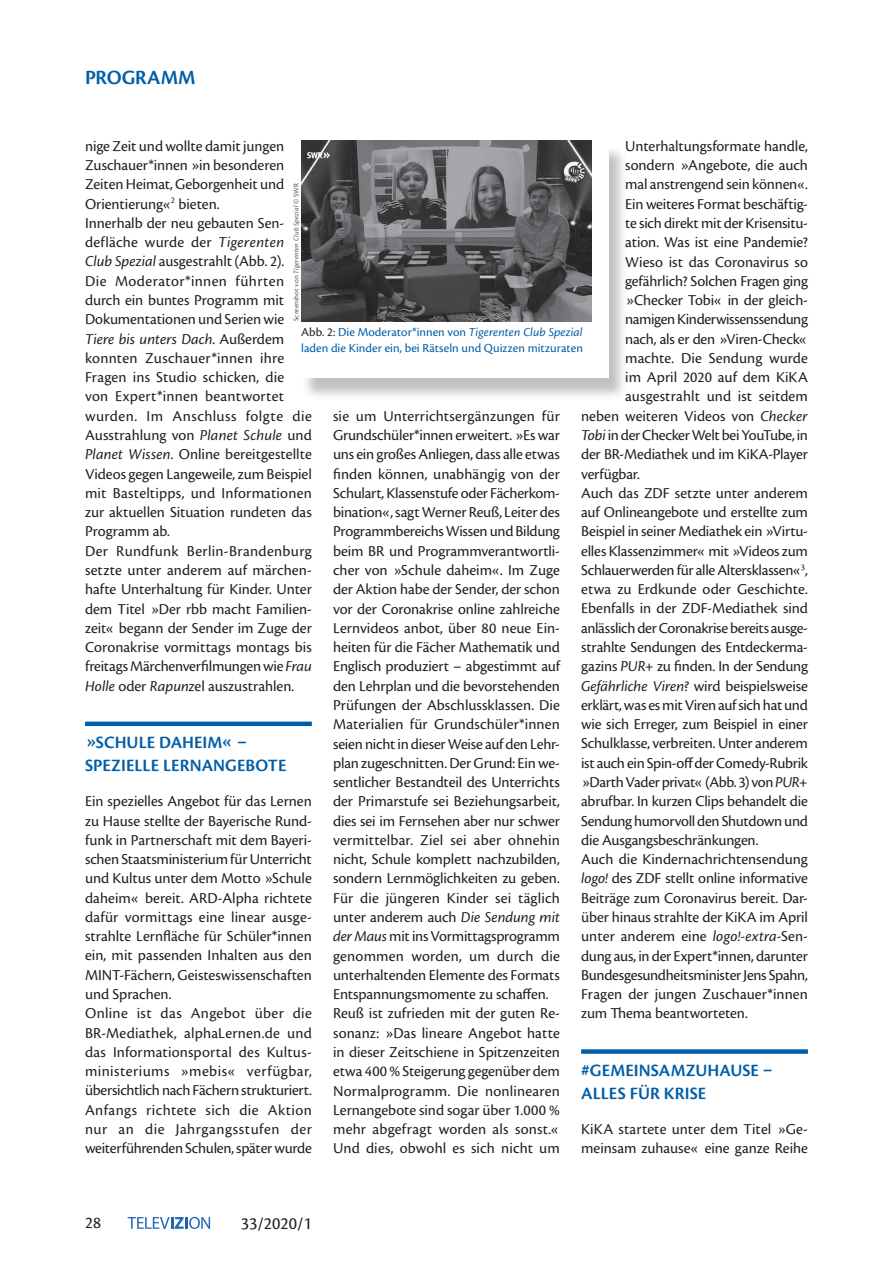
<style>
.page{position:relative;width:893px;height:1263px;background:#fff}
.page>*{position:absolute;margin:0;border:0;box-sizing:border-box;transform-origin:0 0}
.t1{font:600 21px "Cronos Pro";letter-spacing:-.005em;color:#005ea8}
.t2{font:600 18px/22.5px "Cronos Pro";letter-spacing:.005em;color:#005ea8}
.t3{font:18px "Cronos Pro";color:#231f20}
.t4{font:17.25px "Cronos Pro";color:#231f20}
.t5{font:15.75px/19.4px "Cronos Pro";letter-spacing:-.005em;color:#231f20}
.t6{font:15.75px "Cronos Pro";letter-spacing:-.025em;color:#231f20}
.t7{font:12.75px/15.3px "Cronos Pro";letter-spacing:.005em;color:#005ea8}
.t8{font:italic 7.5px "Cronos Pro";letter-spacing:.02em;color:#57585a}
.s1{font-style:italic}
.s2{font-style:normal}
.s3{color:#231f20}
</style>
<div class="page">
<svg style="left:128px;top:1217px;width:82px;height:12px"></svg>
<hr style="left:85px;top:722px;width:227px;height:4px;background:#005ea8">
<div style="left:581px;top:1049px;width:227px;height:5px;background:#005ea8"></div>
<div style="left:302px;top:146px;width:325px;height:255px;background:#231f20;opacity:.28"></div>
<div style="left:301px;top:141px;width:307px;height:237px;background:#fff"></div>
<img style="left:301px;top:141px;width:290px;height:180px">
<h1 class="t1" style="left:85px;top:65px;width:112px">PROGRAMM</h1>
<p class="t5" style="left:625px;top:136px;width:184px">Unterhaltungsformate handle,</p>
<p class="t5" style="left:625px;top:156px;width:184px">sondern »Angebote, die auch</p>
<p class="t5" style="left:625px;top:175px;width:184px">mal anstrengend sein können«.</p>
<p class="t5" style="left:625px;top:194px;width:184px">Ein weiteres Format beschäftig-</p>
<p class="t5" style="left:625px;top:213px;width:184px">te sich direkt mit der Krisensitu-</p>
<p class="t5" style="left:625px;top:233px;width:184px">ation. Was ist eine Pandemie?</p>
<p class="t5" style="left:625px;top:252px;width:184px">Wieso ist das Coronavirus so</p>
<p class="t5" style="left:625px;top:271px;width:184px">gefährlich? Solchen Fragen ging</p>
<p class="t5" style="left:625px;top:291px;width:184px">»Checker Tobi« in der gleich-</p>
<p class="t6" style="left:625px;top:310px;width:184px">namigen Kinderwissenssendung</p>
<p class="t5" style="left:625px;top:329px;width:184px">nach, als er den »Viren-Check«</p>
<p class="t5" style="left:625px;top:348px;width:184px">machte. Die Sendung wurde</p>
<p class="t5" style="left:625px;top:368px;width:184px">im April 2020 auf dem KiKA</p>
<p class="t5" style="left:625px;top:387px;width:184px">ausgestrahlt und ist seitdem</p>
<p class="t5" style="left:581px;top:406px;width:228px">neben weiteren Videos von <span class="s1">Checker</span></p>
<p class="t5" style="left:581px;top:425px;width:228px"><span class="s1">Tobi</span> in der Checker Welt bei YouTube, in</p>
<p class="t5" style="left:581px;top:445px;width:228px">der BR-Mediathek und im KiKA-Player</p>
<p class="t5" style="left:581px;top:464px;width:60px">verfügbar.</p>
<p class="t5" style="left:581px;top:483px;width:228px">Auch das ZDF setzte unter anderem</p>
<p class="t5" style="left:581px;top:503px;width:228px">auf Onlineangebote und erstellte zum</p>
<p class="t5" style="left:581px;top:522px;width:228px">Beispiel in seiner Mediathek ein »Virtu-</p>
<p class="t5" style="left:581px;top:541px;width:228px">elles Klassenzimmer« mit »Videos zum</p>
<p class="t5" style="left:581px;top:560px;width:228px">Schlauerwerden für alle Altersklassen«<sup>3</sup>,</p>
<p class="t5" style="left:581px;top:580px;width:228px">etwa zu Erdkunde oder Geschichte.</p>
<p class="t5" style="left:581px;top:599px;width:228px">Ebenfalls in der ZDF-Mediathek sind</p>
<p class="t5" style="left:581px;top:618px;width:228px">anlässlich der Coronakrise bereits ausge-</p>
<p class="t5" style="left:581px;top:637px;width:228px">strahlte Sendungen des Entdeckerma-</p>
<p class="t5" style="left:581px;top:657px;width:228px">gazins <span class="s1">PUR+</span> zu finden. In der Sendung</p>
<p class="t5" style="left:581px;top:676px;width:228px"><span class="s1">Gefährliche Viren?</span> wird beispielsweise</p>
<p class="t5" style="left:581px;top:695px;width:228px">erklärt, was es mit Viren auf sich hat und</p>
<p class="t5" style="left:581px;top:715px;width:228px">wie sich Erreger, zum Beispiel in einer</p>
<p class="t5" style="left:581px;top:734px;width:228px">Schulklasse, verbreiten. Unter anderem</p>
<p class="t5" style="left:581px;top:753px;width:228px">ist auch ein Spin-off der Comedy-Rubrik</p>
<p class="t6" style="left:581px;top:773px;width:228px">»Darth Vader privat« (Abb. 3) von <span class="s1">PUR+</span></p>
<p class="t5" style="left:581px;top:792px;width:228px">abrufbar. In kurzen Clips behandelt die</p>
<p class="t5" style="left:581px;top:811px;width:228px">Sendung humorvoll den Shutdown und</p>
<p class="t5" style="left:581px;top:830px;width:179px">die Ausgangsbeschränkungen.</p>
<p class="t5" style="left:581px;top:850px;width:228px">Auch die Kindernachrichtensendung</p>
<p class="t5" style="left:581px;top:869px;width:228px"><span class="s1">logo!</span> des ZDF stellt online informative</p>
<p class="t5" style="left:581px;top:888px;width:228px">Beiträge zum Coronavirus bereit. Dar-</p>
<p class="t5" style="left:581px;top:907px;width:228px">über hinaus strahlte der KiKA im April</p>
<p class="t5" style="left:581px;top:927px;width:228px">unter anderem eine <span class="s1">logo!-extra</span>-Sen-</p>
<p class="t5" style="left:581px;top:946px;width:228px">dung aus, in der Expert*innen, darunter</p>
<p class="t5" style="left:581px;top:965px;width:228px">Bundesgesundheitsminister Jens Spahn,</p>
<p class="t5" style="left:581px;top:984px;width:228px">Fragen der jungen Zuschauer*innen</p>
<p class="t5" style="left:581px;top:1004px;width:168px">zum Thema beantworteten.</p>
<p class="t5" style="left:85px;top:136px;width:228px">nige Zeit und wollte damit jungen Zuschauer*innen »in besonderen Zeiten Heimat, Geborgenheit und Orientierung«<sup>2</sup> bieten.<br>Innerhalb der neu gebauten Sen&shy;defläche wurde der <span class="s1">Tigerenten Club Spezial</span> ausgestrahlt (Abb. 2).<br>Die Moderator*innen führten durch ein buntes Programm mit Dokumentationen und Serien wie <span class="s1">Tiere bis unters Dach</span>. Außerdem konnten Zuschauer*innen ihre Fragen ins Studio schicken, die<br>von Expert*innen beantwortet wurden. Im Anschluss folgte die Ausstrahlung von <span class="s1">Planet Schule</span> und <span class="s1">Planet Wissen</span>. Online bereitgestellte Videos gegen Langeweile, zum Beispiel mit Basteltipps, und Informationen zur aktuellen Situation rundeten das Programm ab.<br>Der Rundfunk Berlin-Brandenburg setzte unter anderem auf märchen&shy;hafte Unterhaltung für Kinder. Unter dem Titel »Der rbb macht Familien&shy;zeit« begann der Sender im Zuge der Coronakrise vormittags montags bis freitags Märchenverfilmungen wie <span class="s1">Frau Holle</span> oder <span class="s1">Rapunz</span>el auszustrahlen.</p>
<p class="t8" style="left:292px;top:321px;width:139px;rotate:-90deg"><span class="s2">Screenshot von</span> Tigerenten Club Spezial <span class="s2">© SWR</span></p>
<p class="t7" style="left:301px;top:325px;width:283px"><span class="s3">Abb. 2:</span> Die Moderator*innen von <span class="s1">Tigerenten Club Spezial </span>laden die Kinder ein, bei Rätseln und Quizzen mitzuraten</p>
<p class="t5" style="left:333px;top:406px;width:228px">sie um Unterrichtsergänzungen für Grundschüler*innen erweitert. »Es war uns ein großes Anliegen, dass alle etwas finden können, unabhängig von der Schulart, Klassenstufe oder Fächerkom&shy;bination«, sagt Werner Reuß, Leiter des Programmbereichs Wissen und Bildung beim BR und Programmverantwortli&shy;cher von »Schule daheim«. Im Zuge der Aktion habe der Sender, der schon vor der Coronakrise online zahlreiche Lernvideos anbot, über 80 neue Ein&shy;heiten für die Fächer Mathematik und Englisch produziert – abgestimmt auf den Lehrplan und die bevorstehenden Prüfungen der Abschlussklassen. Die Materialien für Grundschüler*innen seien nicht in dieser Weise auf den Lehr&shy;plan zugeschnitten. Der Grund: Ein we&shy;sentlicher Bestandteil des Unterrichts der Primarstufe sei Beziehungsarbeit, dies sei im Fernsehen aber nur schwer vermittelbar. Ziel sei aber ohnehin nicht, Schule komplett nachzubilden, sondern Lernmöglichkeiten zu geben.<br>Für die jüngeren Kinder sei täglich unter anderem auch <span class="s1">Die Sendung mit der Maus</span> mit ins Vormittagsprogramm genommen worden, um durch die unterhaltenden Elemente des Formats Entspannungsmomente zu schaffen.<br>Reuß ist zufrieden mit der guten Re&shy;sonanz: »Das lineare Angebot hatte in dieser Zeitschiene in Spitzenzeiten etwa 400 % Steigerung gegenüber dem Normalprogramm. Die nonlinearen Lernangebote sind sogar über 1.000 % mehr abgefragt worden als sonst.« Und dies, obwohl es sich nicht um</p>
<p class="t2" style="left:85px;top:732px;width:203px">»SCHULE DAHEIM« –<br>SPEZIELLE LERNANGEBOTE</p>
<p class="t5" style="left:85px;top:792px;width:228px">Ein spezielles Angebot für das Lernen zu Hause stellte der Bayerische Rund&shy;funk in Partnerschaft mit dem Bayeri&shy;schen Staatsministerium für Unterricht und Kultus unter dem Motto »Schule daheim« bereit. ARD-Alpha richtete dafür vormittags eine linear ausge&shy;strahlte Lernfläche für Schüler*innen ein, mit passenden Inhalten aus den MINT-Fächern, Geisteswissenschaften und Sprachen.<br>Online ist das Angebot über die BR-Mediathek, alphaLernen.de und das Informationsportal des Kultus&shy;ministeriums »mebis« verfügbar, übersichtlich nach Fächern strukturiert.<br>Anfangs richtete sich die Aktion nur an die Jahrgangsstufen der weiterführenden Schulen, später wurde</p>
<p class="t2" style="left:581px;top:1059px;width:193px">#GEMEINSAMZUHAUSE –<br>ALLES FÜR KRISE</p>
<p class="t5" style="left:581px;top:1119px;width:228px">KiKA startete unter dem Titel »Ge&shy;meinsam zuhause« eine ganze Reihe</p>
<p class="t4" style="left:85px;top:1213px;width:17px">28</p>
<p class="t3" style="left:241px;top:1213px;width:73px">33/2020/1</p>
</div>
